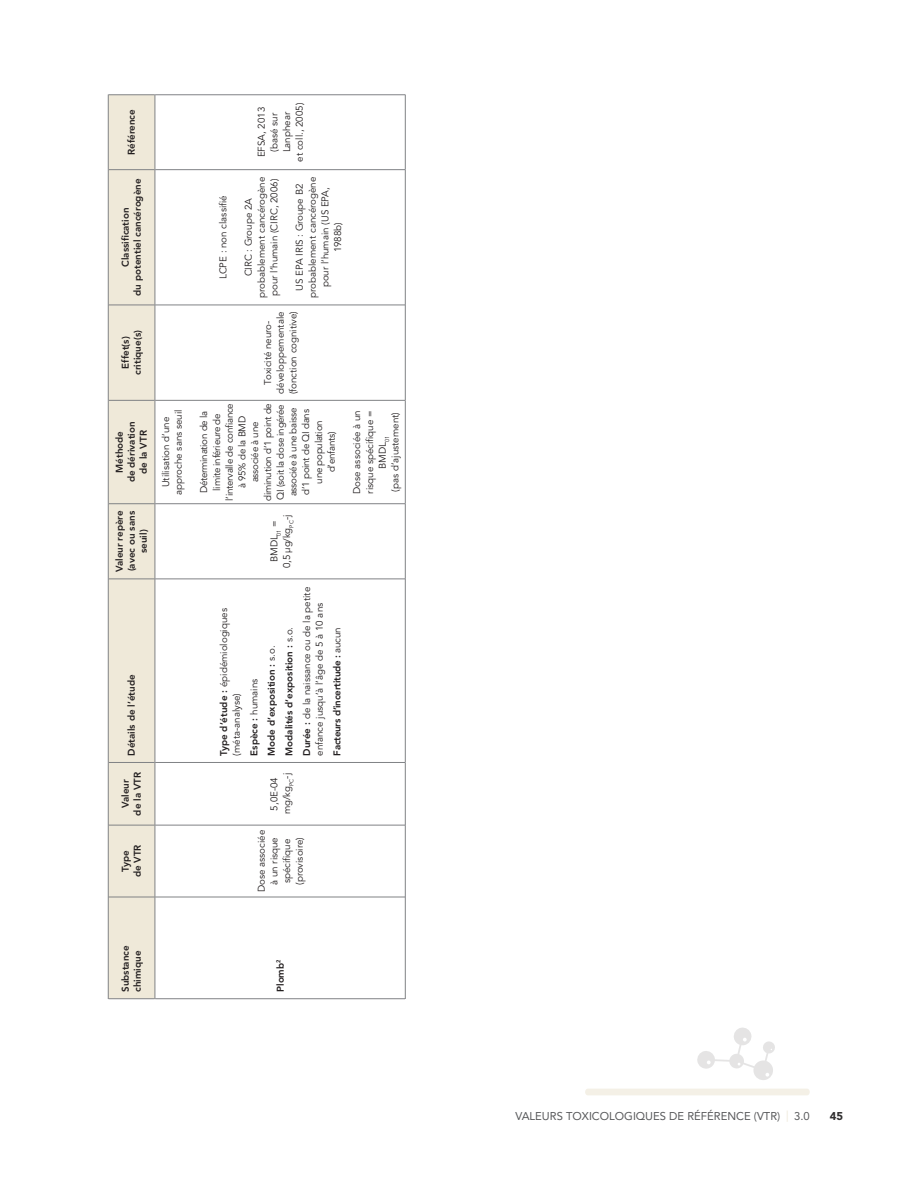
<style>
.page{position:relative;width:918px;height:1188px;background:#fff}
.page>*{position:absolute;margin:0;border:0;box-sizing:border-box;transform-origin:0 0}
.t1{font:11.25px "Avenir LT Std";color:#57585a}
.t2{font:900 11.25px "Avenir LT Std";color:#312f30}
.App_A{font:9.75px/12.8px "Avenir LT Std";color:#231f20;text-align:center}
.App_A-2{font:9.75px/12.8px "Avenir LT Std";letter-spacing:-.025em;color:#231f20;text-align:center}
.App_A-3{font:800 9.75px/12px "Avenir LT Std";color:#231f20;text-align:center}
.Test{font:9.75px/12.8px "Avenir LT Std";color:#231f20}
.Test-2{font:800 9.75px "Avenir LT Std";color:#231f20}
.Test-3{font:800 9.75px "Avenir LT Std";letter-spacing:-.025em;color:#231f20}
.T___Header{font:800 9.75px "Avenir LT Std";color:#231f20}
.s1{font-weight:800}
.s2{font-weight:400}
.s3{color:#efe9d9}
</style>
<div class="page">
<div style="left:585px;top:1089px;width:225px;height:6px;background:#f4f0e6;border-radius:3px"></div>
<svg style="left:697px;top:1027px;width:78px;height:53px"></svg>
<div style="left:109px;top:96px;width:46px;height:902px;background:#efe9d9"></div>
<hr style="left:155px;top:998px;width:250px;height:1px;background:#808285">
<hr style="left:155px;top:897px;width:250px;height:1px;background:#808285">
<hr style="left:155px;top:825px;width:250px;height:1px;background:#808285">
<hr style="left:155px;top:762px;width:250px;height:1px;background:#808285">
<hr style="left:155px;top:579px;width:250px;height:1px;background:#808285">
<hr style="left:155px;top:503px;width:250px;height:1px;background:#808285">
<hr style="left:155px;top:400px;width:250px;height:1px;background:#808285">
<hr style="left:155px;top:305px;width:250px;height:1px;background:#808285">
<hr style="left:155px;top:169px;width:250px;height:1px;background:#808285">
<hr style="left:155px;top:95px;width:250px;height:1px;background:#808285">
<hr style="left:405px;top:897px;width:1px;height:102px;background:#808285">
<hr style="left:405px;top:825px;width:1px;height:72px;background:#808285">
<hr style="left:405px;top:762px;width:1px;height:63px;background:#808285">
<hr style="left:405px;top:579px;width:1px;height:183px;background:#808285">
<hr style="left:405px;top:504px;width:1px;height:75px;background:#808285">
<hr style="left:405px;top:400px;width:1px;height:104px;background:#808285">
<hr style="left:405px;top:305px;width:1px;height:95px;background:#808285">
<hr style="left:405px;top:170px;width:1px;height:135px;background:#808285">
<hr style="left:405px;top:95px;width:1px;height:75px;background:#808285">
<hr style="left:108px;top:897px;width:1px;height:102px;background:#808285">
<hr style="left:109px;top:998px;width:46px;height:1px;background:#808285">
<hr style="left:108px;top:825px;width:1px;height:72px;background:#808285">
<hr style="left:109px;top:897px;width:46px;height:1px;background:#808285">
<hr style="left:108px;top:762px;width:1px;height:63px;background:#808285">
<hr style="left:109px;top:825px;width:46px;height:1px;background:#808285">
<hr style="left:108px;top:579px;width:1px;height:183px;background:#808285">
<hr style="left:109px;top:762px;width:46px;height:1px;background:#808285">
<hr style="left:108px;top:504px;width:1px;height:75px;background:#808285">
<hr style="left:109px;top:579px;width:46px;height:1px;background:#808285">
<hr style="left:108px;top:400px;width:1px;height:104px;background:#808285">
<hr style="left:109px;top:503px;width:46px;height:1px;background:#808285">
<hr style="left:108px;top:305px;width:1px;height:95px;background:#808285">
<hr style="left:109px;top:400px;width:46px;height:1px;background:#808285">
<hr style="left:108px;top:170px;width:1px;height:135px;background:#808285">
<hr style="left:109px;top:305px;width:46px;height:1px;background:#808285">
<hr style="left:108px;top:95px;width:1px;height:75px;background:#808285">
<hr style="left:109px;top:169px;width:46px;height:1px;background:#808285">
<hr style="left:109px;top:95px;width:46px;height:1px;background:#808285">
<hr style="left:155px;top:897px;width:1px;height:102px;background:#808285">
<hr style="left:155px;top:825px;width:1px;height:72px;background:#808285">
<hr style="left:155px;top:762px;width:1px;height:63px;background:#808285">
<hr style="left:155px;top:579px;width:1px;height:183px;background:#808285">
<hr style="left:155px;top:504px;width:1px;height:75px;background:#808285">
<hr style="left:155px;top:400px;width:1px;height:104px;background:#808285">
<hr style="left:155px;top:305px;width:1px;height:95px;background:#808285">
<hr style="left:155px;top:170px;width:1px;height:135px;background:#808285">
<hr style="left:155px;top:95px;width:1px;height:75px;background:#808285">
<p class="App_A-3" style="left:126px;top:155px;width:47px;rotate:-90deg">Référence</p>
<p class="App_A-3" style="left:120px;top:296px;width:119px;rotate:-90deg">Classification<br>du potentiel cancérogène</p>
<p class="App_A-3" style="left:120px;top:375px;width:46px;rotate:-90deg">Effet(s) critique(s)</p>
<p class="App_A-3" style="left:114px;top:482px;width:62px;rotate:-90deg">Méthode<br>de dérivation de la VTR</p>
<p class="App_A-3" style="left:114px;top:572px;width:63px;rotate:-90deg">Valeur repère (avec ou sans seuil)</p>
<p class="T___Header" style="left:126px;top:756px;width:83px;rotate:-90deg">Détails de l’étude</p>
<p class="App_A-3" style="left:120px;top:816px;width:45px;rotate:-90deg">Valeur<br>de la VTR</p>
<p class="App_A-3" style="left:120px;top:877px;width:34px;rotate:-90deg">Type de VTR</p>
<p class="App_A" style="left:217px;top:279px;width:85px;rotate:-90deg">LCPE : non classifié</p>
<p class="App_A" style="left:255px;top:162px;width:60px;rotate:-90deg">EFSA, 2013 (basé sur<br>Lanphear<br>et coll., 2005)</p>
<p class="App_A" style="left:242px;top:298px;width:122px;rotate:-90deg">CIRC : Groupe 2A probablement cancérogène pour l’humain (CIRC, 2006)</p>
<p class="App_A" style="left:293px;top:291px;width:108px;rotate:-90deg">US EPA IRIS : Groupe B2</p>
<p class="App_A" style="left:306px;top:298px;width:122px;rotate:-90deg">probablement cancérogène pour l’humain (US EPA,<br>1988b)</p>
<p class="App_A" style="left:262px;top:394px;width:84px;rotate:-90deg">Toxicité neuro&shy;développementale</p>
<p class="App_A" style="left:287px;top:394px;width:85px;rotate:-90deg">(fonction cognitive)</p>
<p class="App_A" style="left:160px;top:495px;width:87px;rotate:-90deg">Utilisation d’une approche sans seuil</p>
<p class="App_A-2" style="left:198px;top:501px;width:99px;rotate:-90deg">Détermination de la limite inférieure de l’intervalle de confiance à 95% de la BMD associée à une diminution d’1 point de<br>QI (soit la dose ingérée associée à une baisse d’1 point de QI dans une population d’enfants)</p>
<p class="App_A" style="left:351px;top:494px;width:85px;rotate:-90deg">Dose associée à un risque spécifique =<br>BMDL<sub>01</sub></p>
<p class="App_A" style="left:389px;top:492px;width:81px;rotate:-90deg">(pas d’ajustement)</p>
<p class="Test" style="left:218px;top:756px;width:149px;rotate:-90deg"><span class="s1">Type d’étude :</span> épidémiologiques (méta-analyse)</p>
<p class="Test-2" style="left:248px;top:756px;width:79px;rotate:-90deg">Espèce : <span class="s2">humains</span></p>
<p class="App_A" style="left:268px;top:562px;width:42px;rotate:-90deg">BMDL<sub>01</sub> =</p>
<p class="App_A" style="left:281px;top:568px;width:55px;rotate:-90deg">0,5 µg/kg<sub>PC</sub>-j</p>
<p class="Test-2" style="left:266px;top:756px;width:112px;rotate:-90deg">Mode d’exposition : <span class="s2">s.o.</span></p>
<p class="Test-2" style="left:283px;top:756px;width:130px;rotate:-90deg">Modalités d’exposition : <span class="s2">s.o.</span></p>
<p class="App_A" style="left:268px;top:811px;width:35px;rotate:-90deg">5,0E-04</p>
<p class="App_A" style="left:281px;top:814px;width:43px;rotate:-90deg">mg/kg<sub>PC</sub>-j</p>
<p class="Test" style="left:301px;top:756px;width:170px;rotate:-90deg"><span class="s1">Durée :</span> de la naissance ou de la petite enfance jusqu’à l’âge de 5 à 10 ans</p>
<p class="Test-3" style="left:331px;top:756px;width:129px;rotate:-90deg">Facteurs d’incertitude : <span class="s2">aucun</span></p>
<p class="App_A" style="left:255px;top:892px;width:64px;rotate:-90deg">Dose associée</p>
<p class="App_A" style="left:268px;top:885px;width:49px;text-align:left;rotate:-90deg">à un risque spécifique (provisoire)</p>
<p class="App_A-3" style="left:120px;top:992px;width:48px;text-align:left;rotate:-90deg">Substance chimique</p>
<p class="App_A-3" style="left:274px;top:992px;width:34px;rotate:-90deg">Plomb<sup>2</sup></p>
<p class="t1" style="left:515px;top:1110px;width:296px">VALEURS TOXICOLOGIQUES DE RÉFÉRENCE (VTR) <span class="s3">|</span> 3.0</p>
<p class="t2" style="left:830px;top:1110px;width:15px">45</p>
</div>
